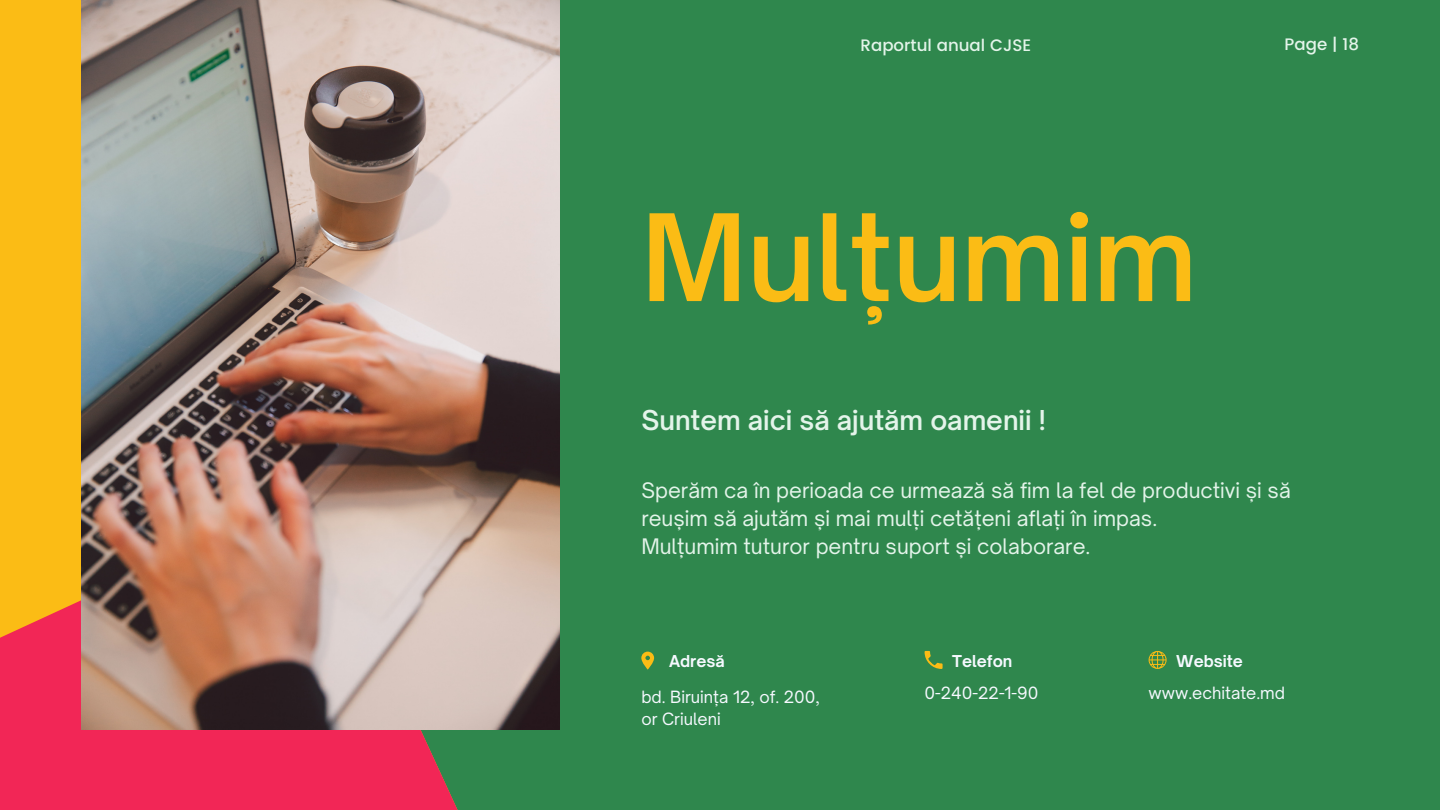
<style>
.page{position:relative;width:1440px;height:810px;background:#2f874d}
.page>*{position:absolute;margin:0;border:0;box-sizing:border-box;transform-origin:0 0}
.t1{font:600 115.1px "Open Sauce One";color:#fbbc15}
.t2{font:600 26.2px "Open Sauce One";color:#e4f4ea}
.t3{font:20.5px/27.7px "Open Sauce One";color:#e4f4ea}
.t4{font:500 16.6px "Poppins";color:#e4f4ea}
.t5{font:16.2px "Open Sauce One";color:#f6f9ff}
.t6{font:700 15.7px "Open Sauce One";color:#f6f9ff}
</style>
<div class="page">
<svg style="left:641px;top:652px;width:13px;height:18px"></svg>
<svg style="left:925px;top:651px;width:18px;height:18px"></svg>
<svg style="left:1149px;top:651px;width:18px;height:18px"></svg>
<div style="left:0;top:0;width:81px;height:494px;background:#fbbc15"></div>
<svg style="left:0;top:494px;width:488px;height:316px;fill:#f22656"></svg>
<img style="left:81px;top:0;width:479px;height:729px">
<p class="t4" style="left:861px;top:35px;width:172px">Raportul anual CJSE</p>
<p class="t4" style="left:1285px;top:35px;width:76px">Page | 18</p>
<p class="t1" style="left:641px;top:186px;width:557px">Mulțumim</p>
<p class="t2" style="left:641px;top:404px;width:406px">Suntem aici să ajutăm oamenii !</p>
<p class="t3" style="left:641px;top:477px;width:651px">Sperăm ca în perioada ce urmează să fim la fel de productivi și să reușim să ajutăm și mai mulți cetățeni aflați în impas.</p>
<p class="t3" style="left:641px;top:532px;width:451px">Mulțumim tuturor pentru suport și colaborare.</p>
<p class="t6" style="left:669px;top:651px;width:57px">Adresă</p>
<p class="t5" style="left:641px;top:687px;width:180px">bd. Biruința 12, of. 200,</p>
<p class="t5" style="left:641px;top:709px;width:81px">or Criuleni</p>
<p class="t6" style="left:952px;top:651px;width:62px">Telefon</p>
<p class="t5" style="left:925px;top:683px;width:115px">0-240-22-1-90</p>
<p class="t6" style="left:1176px;top:651px;width:68px">Website</p>
<p class="t5" style="left:1149px;top:683px;width:138px">www.echitate.md</p>
</div>
